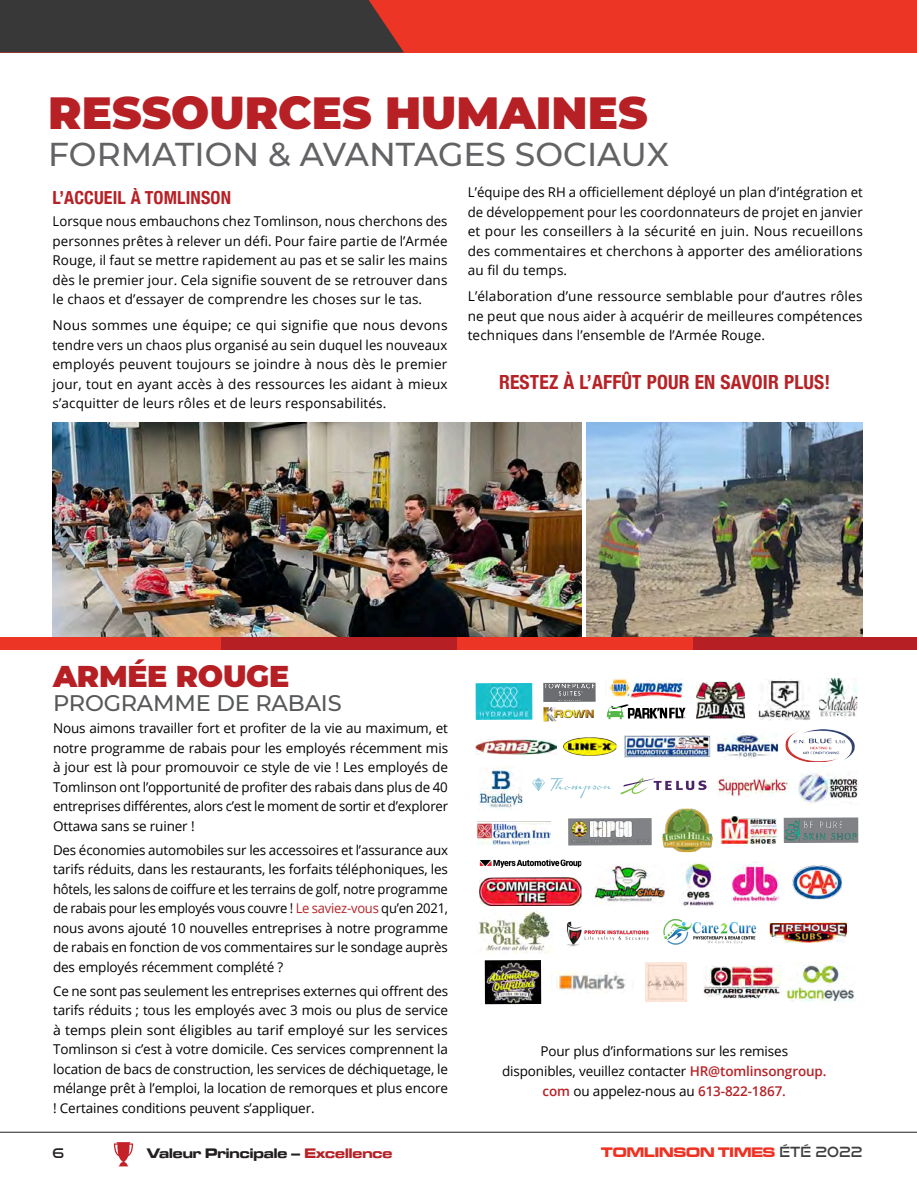
<style>
.page{position:relative;width:917px;height:1188px;background:#fff}
.page>*{position:absolute;margin:0;border:0;box-sizing:border-box;transform-origin:0 0}
.Bullet_list{font:900 45px "Montserrat";color:#b72126}
.Bullet_list-2{font:500 33px "Montserrat";color:#636366}
.t1{font:900 30px "Montserrat";letter-spacing:-.01em;color:#b62024}
.t2{font:500 22.5px "Montserrat";letter-spacing:-.01em;color:#57585a}
.t3{font:700 condensed 19.5px "Helvetica Neue";letter-spacing:.01em;color:#b62226}
.t4{font:700 condensed 18px "Helvetica Neue";letter-spacing:.01em;color:#b72126}
.t5{font:14.25px "Microgramma D Bold Exte";color:#231f20}
.t6{font:14.25px "Microgramma D Bold Exte";color:#ef3122}
.Body_Copy__Justified{font:13.5px/19.5px "Open Sans";letter-spacing:-.01em;color:#000;text-align:justify}
.t7{font:13.5px "Good Times Rg";color:#231f20}
.s1{color:#b62226}
.s2{font-weight:600;color:#b62226}
.s3{color:#b72126}
.s4{font-family:"Good Times Rg";color:#3f3f40}
</style>
<div class="page">
<img style="left:586px;top:423px;width:277px;height:214px">
<img style="left:53px;top:423px;width:528px;height:214px">
<svg style="left:543px;top:683px;width:52px;height:19px"></svg>
<svg style="left:784px;top:817px;width:74px;height:26px"></svg>
<img style="left:784px;top:818px;width:73px;height:24px">
<img style="left:792px;top:865px;width:50px;height:34px">
<img style="left:663px;top:919px;width:94px;height:26px">
<img style="left:594px;top:864px;width:70px;height:40px">
<img style="left:543px;top:707px;width:51px;height:14px">
<img style="left:475px;top:739px;width:82px;height:16px">
<svg style="left:532px;top:778px;width:79px;height:20px"></svg>
<img style="left:478px;top:766px;width:45px;height:44px">
<img style="left:479px;top:877px;width:102px;height:29px">
<img style="left:731px;top:862px;width:49px;height:42px">
<img style="left:785px;top:729px;width:70px;height:33px">
<img style="left:681px;top:862px;width:35px;height:44px">
<img style="left:476px;top:821px;width:75px;height:24px">
<img style="left:475px;top:683px;width:57px;height:37px">
<img style="left:662px;top:808px;width:51px;height:44px">
<img style="left:563px;top:737px;width:54px;height:19px">
<img style="left:544px;top:684px;width:50px;height:17px">
<img style="left:720px;top:816px;width:57px;height:28px">
<img style="left:480px;top:859px;width:101px;height:9px">
<svg style="left:606px;top:704px;width:79px;height:15px"></svg>
<img style="left:566px;top:921px;width:83px;height:26px">
<img style="left:568px;top:818px;width:83px;height:27px">
<svg style="left:620px;top:778px;width:86px;height:17px"></svg>
<img style="left:786px;top:965px;width:69px;height:37px">
<img style="left:624px;top:735px;width:86px;height:22px">
<img style="left:769px;top:923px;width:78px;height:20px">
<img style="left:605px;top:679px;width:79px;height:19px">
<img style="left:703px;top:965px;width:78px;height:34px">
<img style="left:798px;top:773px;width:60px;height:33px">
<img style="left:645px;top:962px;width:42px;height:40px">
<img style="left:551px;top:971px;width:74px;height:22px">
<img style="left:478px;top:911px;width:72px;height:43px">
<img style="left:696px;top:682px;width:49px;height:37px">
<img style="left:485px;top:960px;width:56px;height:44px">
<img style="left:716px;top:733px;width:62px;height:25px">
<img style="left:758px;top:680px;width:52px;height:40px">
<img style="left:819px;top:678px;width:38px;height:38px">
<img style="left:717px;top:777px;width:71px;height:20px">
<div style="left:693px;top:637px;width:224px;height:12px;background:#b62024"></div>
<div style="left:221px;top:637px;width:236px;height:12px;background:#b62024"></div>
<div style="left:457px;top:637px;width:236px;height:12px;background:#ec3525"></div>
<div style="left:0;top:637px;width:221px;height:12px;background:#ec3525"></div>
<div style="left:0;top:0;width:917px;height:53px;background:#ec3525"></div>
<hr style="left:0;top:1132px;width:917px;height:1px;background:#231f20">
<svg style="left:114px;top:1142px;width:19px;height:24px"></svg>
<div style="left:0;top:0;width:404px;height:53px;background:#373837"></div>
<p class="Bullet_list" style="left:48px;top:79px;width:601px">RESSOURCES HUMAINES</p>
<p class="Bullet_list-2" style="left:48px;top:131px;width:622px">FORMATION &amp; AVANTAGES SOCIAUX</p>
<h3 class="t4" style="left:53px;top:183px;width:180px">L’ACCUEIL À TOMLINSON</h3>
<p class="Body_Copy__Justified" style="left:53px;top:211px;width:397px">Lorsque nous embauchons chez Tomlinson, nous cherchons des personnes prêtes à relever un défi. Pour faire partie de l’Armée Rouge, il faut se mettre rapidement au pas et se salir les mains dès le premier jour. Cela signifie souvent de se retrouver dans le chaos et d’essayer de comprendre les choses sur le tas.</p>
<p class="Body_Copy__Justified" style="left:53px;top:315px;width:396px">Nous sommes une équipe; ce qui signifie que nous devons tendre vers un chaos plus organisé au sein duquel les nouveaux employés peuvent toujours se joindre à nous dès le premier jour, tout en ayant accès à des ressources les aidant à mieux s’acquitter de leurs rôles et de leurs responsabilités.</p>
<p class="Body_Copy__Justified" style="left:468px;top:182px;width:397px">L’équipe des RH a officiellement déployé un plan d’intégration et de développement pour les coordonnateurs de projet en janvier et pour les conseillers à la sécurité en juin. Nous recueillons des commentaires et cherchons à apporter des améliorations au fil du temps.</p>
<p class="Body_Copy__Justified" style="left:468px;top:286px;width:396px">L’élaboration d’une ressource semblable pour d’autres rôles ne peut que nous aider à acquérir de meilleures compétences techniques dans l’ensemble de l’Armée Rouge.</p>
<h3 class="t3" style="left:499px;top:366px;width:333px">RESTEZ À L’AFFÛT POUR EN SAVOIR PLUS!</h3>
<h2 class="t1" style="left:53px;top:654px;width:238px">ARMÉE ROUGE</h2>
<h2 class="t2" style="left:53px;top:687px;width:290px">PROGRAMME DE RABAIS</h2>
<p class="Body_Copy__Justified" style="left:53px;top:718px;width:396px">Nous aimons travailler fort et profiter de la vie au maximum, et notre programme de rabais pour les employés récemment mis à jour est là pour promouvoir ce style de vie ! Les employés de Tomlinson ont l’opportunité de profiter des rabais dans plus de 40 entreprises différentes, alors c’est le moment de sortir et d’explorer Ottawa sans se ruiner !</p>
<p class="Body_Copy__Justified" style="left:53px;top:840px;width:396px">Des économies automobiles sur les accessoires et l’assurance aux tarifs réduits, dans les restaurants, les forfaits téléphoniques, les hôtels, les salons de coiffure et les terrains de golf, notre programme de rabais pour les employés vous couvre ! <span class="s1">Le saviez-vous</span> qu’en 2021, nous avons ajouté 10 nouvelles entreprises à notre programme de rabais en fonction de vos commentaires sur le sondage auprès des employés récemment complété ?</p>
<p class="Body_Copy__Justified" style="left:53px;top:981px;width:397px">Ce ne sont pas seulement les entreprises externes qui offrent des tarifs réduits ; tous les employés avec 3 mois ou plus de service à temps plein sont éligibles au tarif employé sur les services Tomlinson si c’est à votre domicile. Ces services comprennent la location de bacs de construction, les services de déchiquetage, le mélange prêt à l’emploi, la location de remorques et plus encore ! Certaines conditions peuvent s’appliquer.</p>
<p class="Body_Copy__Justified" style="left:502px;top:1040px;width:326px;line-height:20.2px;text-align:center">Pour plus d’informations sur les remises disponibles, veuillez contacter <span class="s2">HR@tomlinsongroup. com</span> ou appelez-nous au <span class="s2">613-822-1867.</span></p>
<p class="t7" style="left:53px;top:1145px;width:13px">6</p>
<p class="t5" style="left:147px;top:1143px;width:247px">Valeur Principale – <span class="s3">Excellence</span></p>
<p class="t6" style="left:601px;top:1143px;width:263px">TOMLINSON TIMES <span class="s4">ÉTÉ 2022</span></p>
</div>
